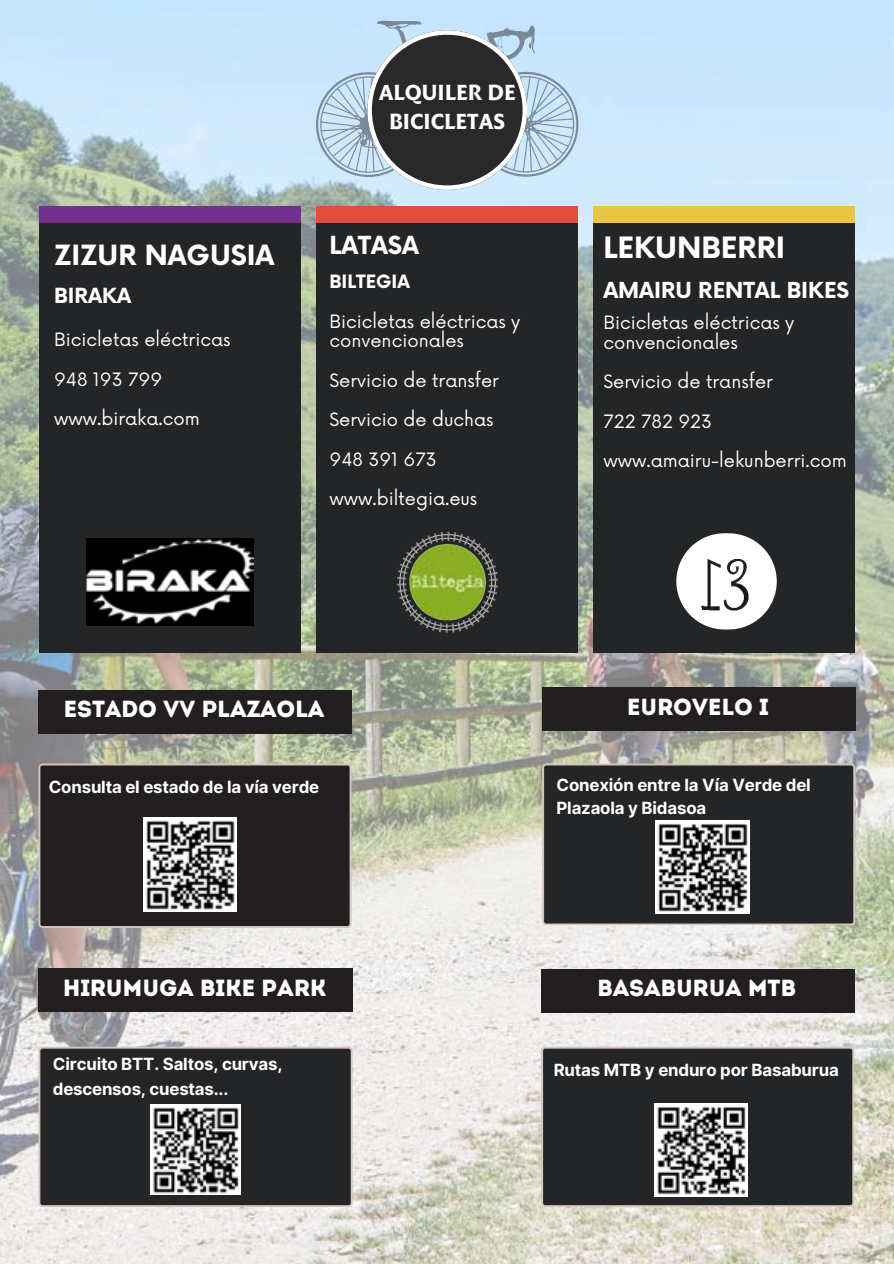
<style>
.page{position:relative;width:894px;height:1264px;background:#fff}
.page>*{position:absolute;margin:0;border:0;box-sizing:border-box;transform-origin:0 0}
.t1{font:700 28.65px "Now";color:#fff}
.t2{font:700 27.15px "Now";color:#fff}
.t3{font:700 24.3px "Now";color:#fff}
.t4{font:23.4px "Intro";letter-spacing:-.01em;color:#fff}
.t5{font:23.25px "Intro";letter-spacing:-.01em;color:#fff}
.t6{font:700 21.45px "Now";color:#fff}
.t7{font:700 21px/29.2px "Malik";color:#fff;text-align:center}
.t8{font:700 20.4px "Now";color:#fff}
.t9{font:17.85px/19.6px "Now";color:#fff}
.t10{font:700 17.85px "Now";color:#fff}
.t11{font:700 16.8px/23.9px "Inter";letter-spacing:-.01em;color:#fff}
</style>
<div class="page">
<img style="left:0;top:0;width:893px;height:1263px">
<div style="left:316px;top:222px;width:261px;height:430px;background:#242527"></div>
<div style="left:316px;top:206px;width:261px;height:16px;background:#de4f41"></div>
<img style="left:397px;top:531px;width:100px;height:102px">
<div style="left:39px;top:222px;width:261px;height:430px;background:#242527"></div>
<div style="left:39px;top:206px;width:261px;height:16px;background:#73308d"></div>
<img style="left:86px;top:538px;width:167px;height:88px">
<div style="left:593px;top:222px;width:261px;height:430px;background:#242527"></div>
<div style="left:593px;top:206px;width:261px;height:16px;background:#eac445"></div>
<svg style="left:676px;top:533px;width:100px;height:75px"></svg>
<img style="left:684px;top:540px;width:85px;height:90px">
<div style="left:38px;top:690px;width:313px;height:43px;background:#231f20"></div>
<div style="left:38px;top:763px;width:313px;height:164px;background:#231f20"></div>
<img style="left:143px;top:817px;width:94px;height:94px">
<div style="left:542px;top:687px;width:312px;height:44px;background:#231f20"></div>
<div style="left:542px;top:763px;width:313px;height:162px;background:#242527"></div>
<img style="left:655px;top:820px;width:94px;height:93px">
<div style="left:38px;top:968px;width:314px;height:43px;background:#231f20"></div>
<div style="left:38px;top:1046px;width:314px;height:160px;background:#242527"></div>
<img style="left:150px;top:1104px;width:90px;height:90px">
<div style="left:541px;top:969px;width:313px;height:43px;background:#231f20"></div>
<div style="left:541px;top:1046px;width:312px;height:160px;background:#242527"></div>
<img style="left:654px;top:1103px;width:92px;height:92px">
<svg style="left:316px;top:21px;width:262px;height:169px"></svg>
<h4 class="t2" style="left:54px;top:241px;width:222px">ZIZUR NAGUSIA</h4>
<h2 class="t8" style="left:54px;top:285px;width:79px">BIRAKA</h2>
<h5 class="t9" style="left:54px;top:331px;width:178px">Bicicletas eléctricas</h5>
<p class="t9" style="left:54px;top:370px;width:109px">948 193 799</p>
<p class="t9" style="left:54px;top:410px;width:147px">www.biraka.com</p>
<h3 class="t7" style="left:378px;top:80px;width:138px">ALQUILER DE<br>BICICLETAS</h3>
<h1 class="t3" style="left:329px;top:232px;width:91px">LATASA</h1>
<h4 class="t10" style="left:329px;top:272px;width:82px">BILTEGIA</h4>
<p class="t9" style="left:329px;top:312px;width:192px">Bicicletas eléctricas y convencionales</p>
<p class="t9" style="left:329px;top:371px;width:171px">Servicio de transfer</p>
<p class="t9" style="left:329px;top:411px;width:165px">Servicio de duchas</p>
<p class="t9" style="left:329px;top:450px;width:109px">948 391 673</p>
<p class="t9" style="left:329px;top:489px;width:149px">www.biltegia.eus</p>
<p class="t1" style="left:603px;top:232px;width:183px">LEKUNBERRI</p>
<p class="t6" style="left:603px;top:279px;width:247px">AMAIRU RENTAL BIKES</p>
<p class="t9" style="left:603px;top:314px;width:192px">Bicicletas eléctricas y convencionales</p>
<p class="t9" style="left:603px;top:373px;width:171px">Servicio de transfer</p>
<h1 class="t9" style="left:603px;top:412px;width:110px">722 782 923</h1>
<h4 class="t9" style="left:603px;top:452px;width:245px">www.amairu-lekunberri.com</h4>
<p class="t5" style="left:63px;top:699px;width:262px">ESTADO VV PLAZAOLA</p>
<p class="t5" style="left:626px;top:697px;width:143px">EUROVELO I</p>
<p class="t11" style="left:49px;top:774px;width:272px">Consulta el estado de la vía verde</p>
<h3 class="t11" style="left:556px;top:772px;width:256px">Conexión entre la Vía Verde del<br>Plazaola y Bidasoa</h3>
<p class="t4" style="left:63px;top:977px;width:265px">HIRUMUGA BIKE PARK</p>
<p class="t5" style="left:597px;top:978px;width:201px">BASABURUA MTB</p>
<h6 class="t11" style="left:53px;top:1051px;width:231px;line-height:24.8px">Circuito BTT. Saltos, curvas, descensos, cuestas...</h6>
<h3 class="t11" style="left:553px;top:1058px;width:286px">Rutas MTB y enduro por Basaburua</h3>
</div>
